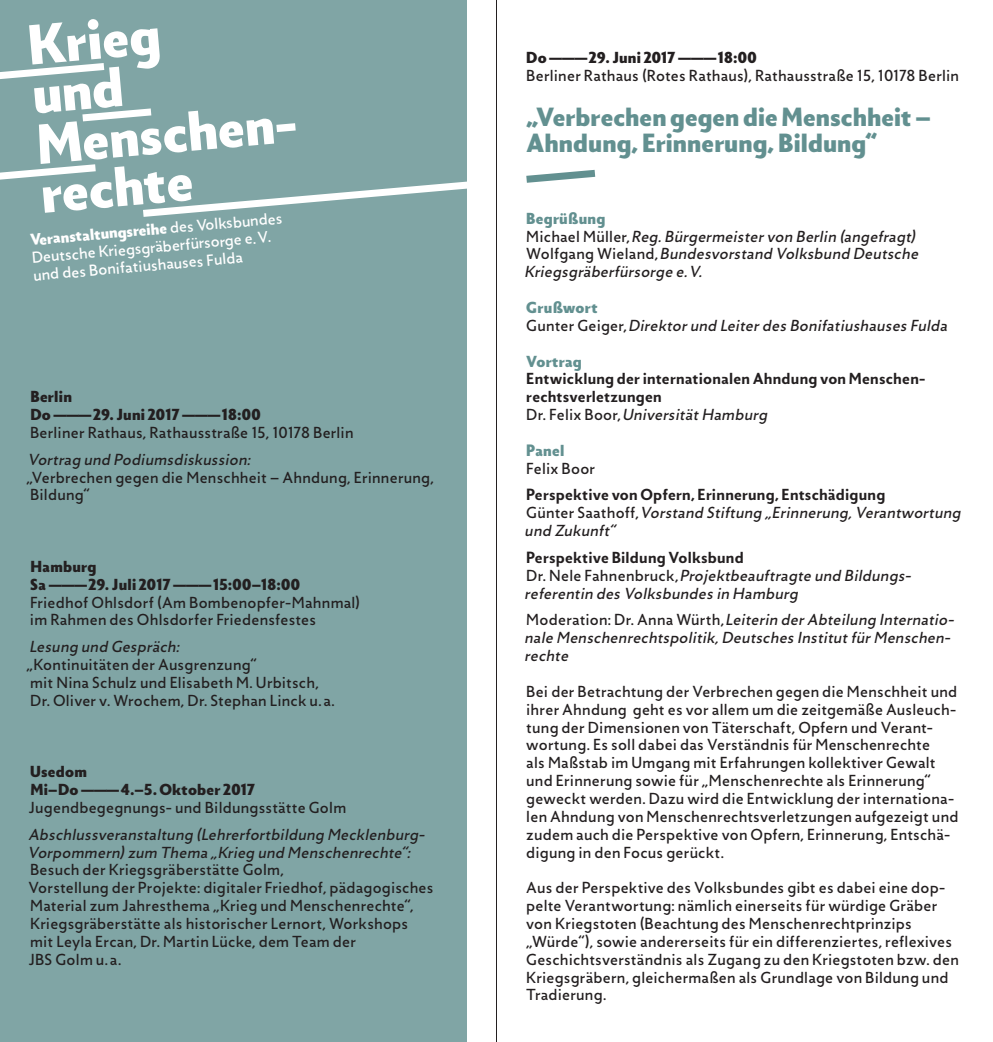
<style>
.page{position:relative;width:993px;height:1042px;background:#fff}
.page>*{position:absolute;margin:0;border:0;box-sizing:border-box;transform-origin:0 0}
.t1{font:900 52.5px/49.5px "Zigfrid";color:#fff}
.t2{font:900 24.5px/26.8px "Zigfrid";letter-spacing:.005em;color:#629090}
.t3{font:14.88px/17.8px "Zigfrid";letter-spacing:.015em;color:#231f20}
.t4{font:italic 14.88px/17.8px "Zigfrid";letter-spacing:.015em;color:#231f20}
.t5{font:900 14.88px/17.8px "Zigfrid";letter-spacing:.015em;color:#231f20}
.t6{font:500 14.88px/17.8px "Zigfrid";letter-spacing:.015em;color:#231f20}
.t7{font:14.88px/17.8px "Zigfrid";color:#fff}
.t8{font:900 14.88px "Zigfrid";letter-spacing:.015em;color:#629090}
.s1{font-weight:900}
.s2{font-weight:900;font-style:normal;color:#629090}
.s3{font-style:normal}
.s4{font-weight:400}
.s5{font-weight:400;font-style:italic}
.s6{font-weight:500;font-style:normal}
</style>
<div class="page">
<div style="left:0;top:0;width:466px;height:1042px;background:#80a5a5"></div>
<svg style="left:0;top:63px;width:105px;height:16px"></svg>
<svg style="left:82px;top:108px;width:70px;height:14px"></svg>
<svg style="left:0;top:164px;width:96px;height:16px"></svg>
<svg style="left:143px;top:176px;width:324px;height:45px"></svg>
<svg style="left:526px;top:169px;width:70px;height:14px"></svg>
<hr style="left:496px;top:0;width:1px;height:1042px;background:#231f20">
<h1 class="t1" style="left:25px;top:20px;width:266px;rotate:-5deg">Krieg<br>und<br>Menschen&shy;rechte</h1>
<p class="t7" style="left:30px;top:231px;width:254px;rotate:-5deg"><span class="s1">Veranstaltungsreihe</span> des Volksbundes<br>Deutsche Kriegsgräberfürsorge e.V. und des Bonifatiushauses Fulda</p>
<p class="t5" style="left:30px;top:387px;width:232px">Berlin<br>Do ——— 29. Juni 2017 ——— 18:00</p>
<p class="t3" style="left:30px;top:423px;width:325px">Berliner Rathaus, Rathausstraße 15, 10178 Berlin</p>
<p class="t4" style="left:29px;top:450px;width:224px">Vortrag und Podiumsdiskussion:</p>
<p class="t3" style="left:27px;top:468px;width:409px">„Verbrechen gegen die Menschheit – Ahndung, Erinnerung,<br>Bildung“</p>
<p class="t5" style="left:30px;top:557px;width:271px">Hamburg<br>Sa ——— 29. Juli 2017 ——— 15:00–18:00</p>
<p class="t3" style="left:30px;top:593px;width:331px">Friedhof Ohlsdorf (Am Bombenopfer-Mahnmal) im Rahmen des Ohlsdorfer Friedensfestes</p>
<p class="t4" style="left:31px;top:638px;width:151px">Lesung und Gespräch:</p>
<p class="t3" style="left:27px;top:655px;width:310px">„Kontinuitäten der Ausgrenzung“<br>mit Nina Schulz und Elisabeth M. Urbitsch,<br>Dr. Oliver v. Wrochem, Dr. Stephan Linck u.a.</p>
<p class="t5" style="left:30px;top:762px;width:226px">Usedom<br>Mi–Do ——— 4.–5. Oktober 2017</p>
<p class="t3" style="left:29px;top:798px;width:319px">Jugendbegegnungs- und Bildungsstätte Golm</p>
<p class="t4" style="left:29px;top:825px;width:399px">Abschlussveranstaltung (Lehrerfortbildung Mecklenburg-<br>Vorpommern) zum Thema „Krieg und Menschenrechte“:</p>
<p class="t3" style="left:28px;top:861px;width:406px">Besuch der Kriegsgräberstätte Golm,<br>Vorstellung der Projekte: digitaler Friedhof, pädagogisches Material zum Jahresthema „Krieg und Menschenrechte“, Kriegsgräberstätte als historischer Lernort, Workshops<br>mit Leyla Ercan, Dr. Martin Lücke, dem Team der<br>JBS Golm u.a.</p>
<p class="t5" style="left:526px;top:48px;width:232px">Do ——— 29. Juni 2017 ——— 18:00</p>
<p class="t3" style="left:526px;top:66px;width:434px">Berliner Rathaus (Rotes Rathaus), Rathausstraße 15, 10178 Berlin</p>
<h2 class="t2" style="left:526px;top:102px;width:406px">„Verbrechen gegen die Menschheit –<br>Ahndung, Erinnerung, Bildung“</h2>
<p class="t4" style="left:526px;top:209px;width:395px"><span class="s2">Begrüßung<br></span><span class="s3">Michael Müller,</span> Reg. Bürgermeister von Berlin (angefragt)<br><span class="s3">Wolfgang Wieland,</span> Bundesvorstand Volksbund Deutsche Kriegsgräberfürsorge e.V.</p>
<p class="t4" style="left:526px;top:298px;width:424px"><span class="s2">Grußwort<br></span><span class="s3">Gunter Geiger,</span> Direktor und Leiter des Bonifatiushauses Fulda</p>
<p class="t8" style="left:526px;top:351px;width:57px">Vortrag</p>
<p class="t6" style="left:526px;top:370px;width:400px">Entwicklung der internationalen Ahndung von Menschen&shy;rechtsverletzungen<br><span class="s4">Dr. Felix Boor,</span> <span class="s5">Universität Hamburg</span></p>
<p class="t8" style="left:526px;top:440px;width:40px">Panel</p>
<p class="t3" style="left:526px;top:459px;width:70px">Felix Boor</p>
<p class="t4" style="left:526px;top:486px;width:437px"><span class="s6">Perspektive von Opfern, Erinnerung, Entschädigung<br></span><span class="s3">Günter Saathoff,</span> Vorstand Stiftung „Erinnerung, Verantwortung und Zukunft“</p>
<p class="t4" style="left:526px;top:548px;width:386px"><span class="s6">Perspektive Bildung Volksbund<br></span><span class="s3">Dr. Nele Fahnenbruck,</span> Projektbeauftragte und Bildungs&shy;referentin des Volksbundes in Hamburg</p>
<p class="t4" style="left:526px;top:611px;width:431px"><span class="s3">Moderation: Dr. Anna Würth,</span> Leiterin der Abteilung Internatio&shy;nale Menschenrechtspolitik, Deutsches Institut für Menschen&shy;rechte</p>
<p class="t3" style="left:526px;top:682px;width:433px">Bei der Betrachtung der Verbrechen gegen die Menschheit und ihrer Ahndung geht es vor allem um die zeitgemäße Ausleuch&shy;tung der Dimensionen von Täterschaft, Opfern und Verant&shy;wortung. Es soll dabei das Verständnis für Menschenrechte<br>als Maßstab im Umgang mit Erfahrungen kollektiver Gewalt und Erinnerung sowie für „Menschenrechte als Erinnerung“ geweckt werden. Dazu wird die Entwicklung der internationa&shy;len Ahndung von Menschenrechtsverletzungen aufgezeigt und zudem auch die Perspektive von Opfern, Erinnerung, Entschä&shy;digung in den Focus gerückt.</p>
<p class="t3" style="left:526px;top:879px;width:434px">Aus der Perspektive des Volksbundes gibt es dabei eine dop&shy;pelte Verantwortung: nämlich einerseits für würdige Gräber von Kriegstoten (Beachtung des Menschenrechtprinzips „Würde“), sowie andererseits für ein differenziertes, reflexives Geschichtsverständnis als Zugang zu den Kriegstoten bzw. den Kriegsgräbern, gleichermaßen als Grundlage von Bildung und Tradierung.</p>
</div>
